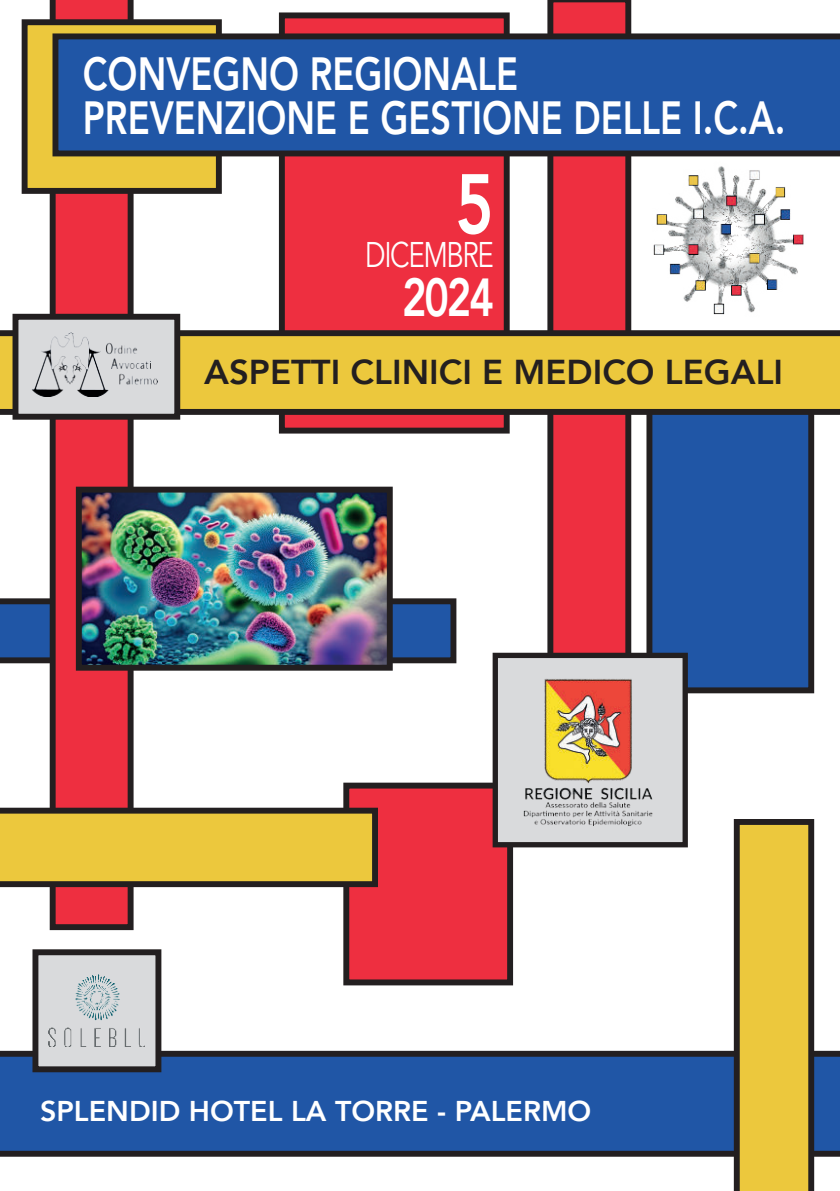
<style>
.page{position:relative;width:840px;height:1191px;background:#fff}
.page>*{position:absolute;margin:0;border:0;box-sizing:border-box;transform-origin:0 0}
.t1{font:800 83.8px "Avenir";color:#fff;scale:.78 1}
.t2{font:800 53.4px "Avenir";color:#fff;scale:.78 1}
.t3{font:800 46.4px/43.2px "Avenir";color:#fff;scale:.78 1}
.t4{font:35.6px "Avenir";letter-spacing:-.05em;color:#fff;scale:.78 1}
.t5{font:800 34.4px "Avenir";color:#231f20}
.t6{font:800 28.6px "Avenir";color:#fff}
</style>
<div class="page">
<div style="left:646px;top:389px;width:167px;height:304px;background:#2056a6;border:6px solid #231f20"></div>
<div style="left:343px;top:782px;width:170px;height:203px;background:#ee2f40;border:6px solid #231f20"></div>
<svg style="left:0;top:598px;width:456px;height:65px;background:#214a88"></svg>
<svg style="left:0;top:1050px;width:839px;height:106px;background:#215199"></svg>
<svg style="left:547px;top:0;width:84px;height:652px;background:#d32f3e"></svg>
<svg style="left:50px;top:0;width:83px;height:930px;background:#ce2c3a"></svg>
<div style="left:22px;top:19px;width:200px;height:175px;background:#ecc83d;border:6px solid #231f20"></div>
<div style="left:492px;top:652px;width:195px;height:195px;background:#d9dadc;border:5px solid #231f20"></div>
<svg style="left:0;top:807px;width:378px;height:80px;background:#ceaf39"></svg>
<svg style="left:733px;top:819px;width:80px;height:372px;background:#ceaf3a"></svg>
<div style="left:32px;top:949px;width:129px;height:123px;background:#d9dadc;border:6px solid #231f20"></div>
<img style="left:523px;top:679px;width:130px;height:147px">
<div style="left:279px;top:12px;width:230px;height:421px;background:#ee2f40;border:6px solid #231f20"></div>
<svg style="left:0;top:330px;width:839px;height:85px;background:#cfb039"></svg>
<div style="left:13px;top:314px;width:167px;height:106px;background:#d9dadc;border:6px solid #231f20"></div>
<img style="left:83px;top:493px;width:302px;height:170px">
<div style="left:76px;top:486px;width:316px;height:184px;border:6px solid #231f20"></div>
<img style="left:646px;top:156px;width:174px;height:159px">
<svg style="left:52px;top:33px;width:787px;height:123px;background:#215098"></svg>
<img style="left:49px;top:974px;width:92px;height:72px">
<img style="left:32px;top:333px;width:125px;height:64px">
<p class="t3" style="left:83px;top:56px;width:901px">CONVEGNO REGIONALE<br>PREVENZIONE E GESTIONE DELLE I.C.A.</p>
<h1 class="t1" style="left:455px;top:169px;width:51px">5</h1>
<p class="t4" style="left:365px;top:239px;width:166px">DICEMBRE</p>
<p class="t2" style="left:402px;top:275px;width:119px">2024</p>
<p class="t5" style="left:204px;top:357px;width:580px">ASPETTI CLINICI E MEDICO LEGALI</p>
<p class="t6" style="left:40px;top:1098px;width:552px">SPLENDID HOTEL LA TORRE - PALERMO</p>
</div>
